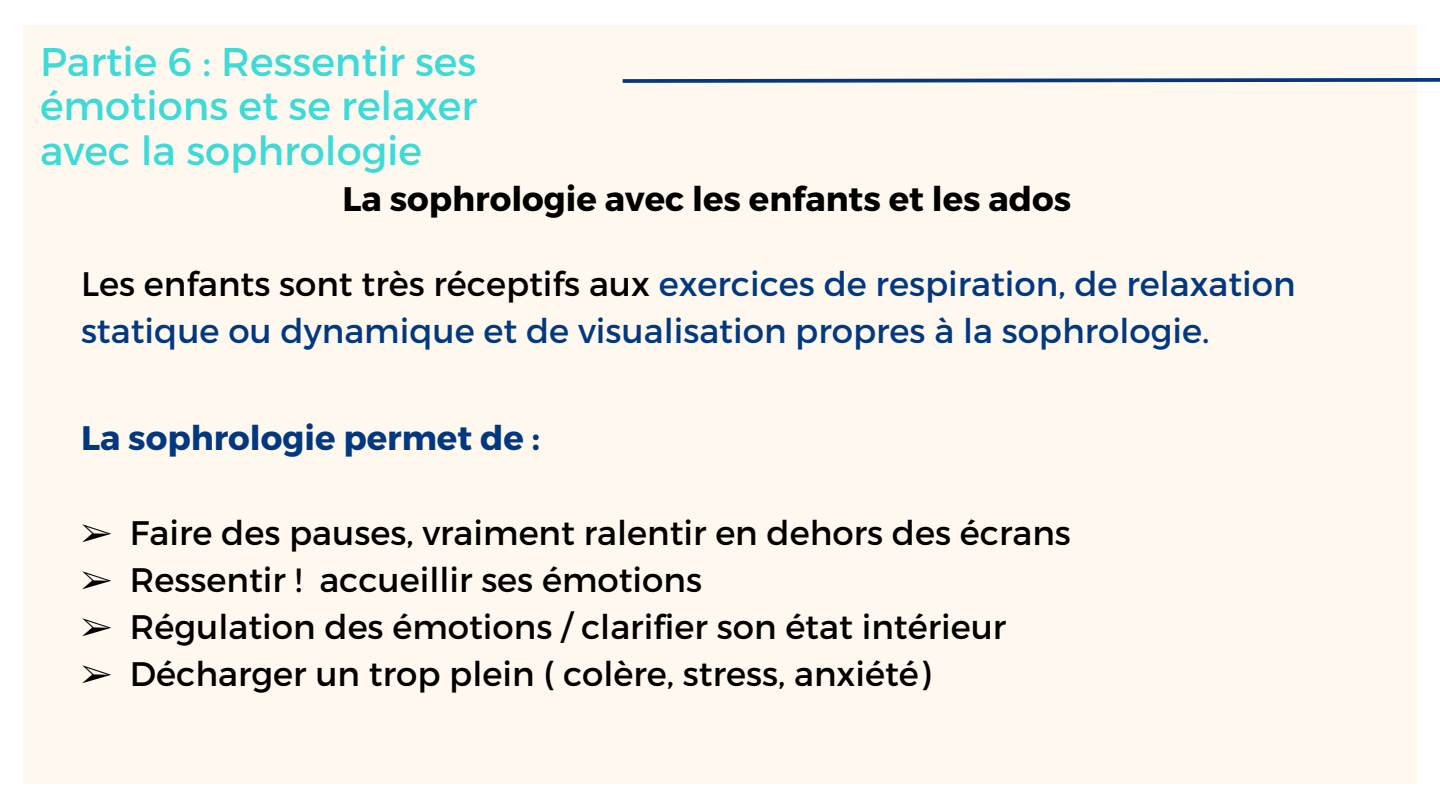
<style>
.page{position:relative;width:1440px;height:810px;background:#fff}
.page>*{position:absolute;margin:0;border:0;box-sizing:border-box;transform-origin:0 0}
.t1{font:40px/44.2px "Montserrat";color:#3edad8;text-align:justify}
.t2{font:34px "Montserrat";color:#000}
.t3{font:34px/47.2px "Montserrat";color:#023880}
.t4{font:700 34px "Montserrat";color:#000}
.t5{font:700 34px "Montserrat";color:#023880}
.s1{color:#000}
.s2{font-family:"Free Serif"}
</style>
<div class="page">
<div style="left:23px;top:26px;width:1394px;height:758px;background:#fff8ee"></div>
<svg style="left:622px;top:78px;width:818px;height:5px;background:#41679b"></svg>
<p class="t1" style="left:40px;top:38px;width:439px">Partie 6 : Ressentir ses émotions et se relaxer avec la sophrologie</p>
<p class="t4" style="left:342px;top:177px;width:730px">La sophrologie avec les enfants et les ados</p>
<p class="t3" style="left:81px;top:258px;width:1216px"><span class="s1">Les enfants sont très réceptifs aux</span> exercices de respiration, de relaxation statique ou dynamique et de visualisation propres à la sophrologie.</p>
<p class="t5" style="left:81px;top:416px;width:460px">La sophrologie permet de :</p>
<p class="t2" style="left:81px;top:510px;width:991px"><span class="s2">➢</span> Faire des pauses, vraiment ralentir en dehors des écrans</p>
<p class="t2" style="left:81px;top:558px;width:623px"><span class="s2">➢</span> Ressentir ! accueillir ses émotions</p>
<p class="t2" style="left:81px;top:605px;width:927px"><span class="s2">➢</span> Régulation des émotions / clarifier son état intérieur</p>
<p class="t2" style="left:81px;top:652px;width:851px"><span class="s2">➢</span> Décharger un trop plein ( colère, stress, anxiété)</p>
</div>
